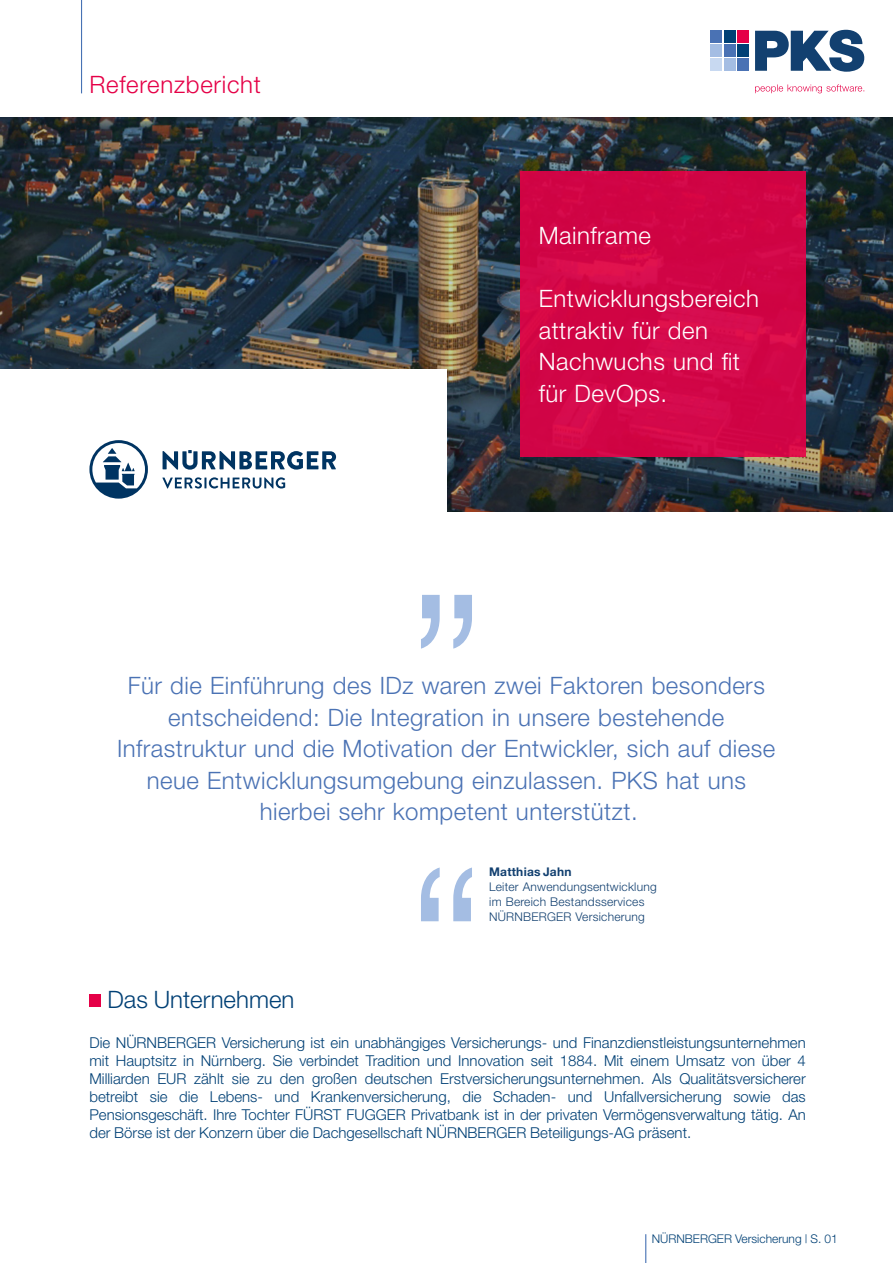
<style>
.page{position:relative;width:893px;height:1263px;background:#fff}
.page>*{position:absolute;margin:0;border:0;box-sizing:border-box;transform-origin:0 0}
.t1{font:300 24px/31.5px "Helvetica Neue";letter-spacing:.02em;color:#4a72b4;text-align:center}
.t2{font:300 24px/31.5px "Helvetica Neue";letter-spacing:.02em;color:#fff}
.t3{font:300 24px "Helvetica Neue";letter-spacing:.03em;color:#e50047}
.t4{font:300 24px "Helvetica Neue";color:#004075}
.t5{font:300 15px/18px "Helvetica Neue";color:#004075;text-align:justify}
.t6{font:300 12px/15px "Helvetica Neue";letter-spacing:.02em;color:#124070}
.t7{font:300 12px "Helvetica Neue";color:#004075}
.t8{font:700 12px "Helvetica Neue";letter-spacing:.02em;color:#124070}
</style>
<div class="page">
<svg style="left:645px;top:1234px;width:1px;height:29px"></svg>
<img style="left:0;top:117px;width:893px;height:394px">
<svg style="left:755px;top:30px;width:109px;height:42px"></svg>
<div style="left:737px;top:58px;width:12px;height:13px;background:#4a72b4"></div>
<div style="left:710px;top:31px;width:12px;height:12px;background:#4a72b4"></div>
<div style="left:723px;top:31px;width:12px;height:12px;background:#004075"></div>
<div style="left:737px;top:45px;width:12px;height:12px;background:#004075"></div>
<div style="left:710px;top:45px;width:12px;height:12px;background:#a4bde3"></div>
<div style="left:723px;top:45px;width:12px;height:12px;background:#4a72b4"></div>
<div style="left:710px;top:58px;width:12px;height:13px;background:#c8d9f1"></div>
<div style="left:723px;top:58px;width:12px;height:13px;background:#a4bde3"></div>
<div style="left:737px;top:31px;width:12px;height:12px;background:#e50047"></div>
<svg style="left:755px;top:84px;width:109px;height:9px"></svg>
<div style="left:0;top:369px;width:446px;height:156px;background:#fff"></div>
<div style="left:520px;top:171px;width:286px;height:286px;background:#d10445"></div>
<svg style="left:421px;top:595px;width:51px;height:54px"></svg>
<div style="left:89px;top:994px;width:12px;height:12px;background:#e50047"></div>
<hr style="left:81px;top:0;width:1px;height:93px;background:#4772b4">
<svg style="left:421px;top:867px;width:51px;height:54px"></svg>
<svg style="left:163px;top:450px;width:173px;height:20px"></svg>
<svg style="left:162px;top:477px;width:123px;height:11px"></svg>
<svg style="left:89px;top:440px;width:59px;height:59px"></svg>
<h1 class="t3" style="left:89px;top:70px;width:173px">Referenzbericht</h1>
<h1 class="t2" style="left:539px;top:219px;width:114px">Mainframe</h1>
<h1 class="t2" style="left:539px;top:282px;width:222px">Entwicklungsbereich attraktiv für den<br>Nachwuchs und fit für DevOps.</h1>
<p class="t1" style="left:117px;top:669px;width:660px">Für die Einführung des IDz waren zwei Faktoren besonders entscheidend: Die Integration in unsere bestehende Infrastruktur und die Motivation der Entwickler, sich auf diese neue Entwicklungsumgebung einzulassen. PKS hat uns hierbei sehr kompetent unterstützt.</p>
<p class="t8" style="left:489px;top:864px;width:84px">Matthias Jahn</p>
<p class="t6" style="left:489px;top:879px;width:169px">Leiter Anwendungsentwicklung im Bereich Bestandsservices<br>NÜRNBERGER Versicherung</p>
<h1 class="t4" style="left:107px;top:985px;width:188px">Das Unternehmen</h1>
<p class="t5" style="left:89px;top:1033px;width:718px">Die NÜRNBERGER Versicherung ist ein unabhängiges Versicherungs- und Finanzdienstleistungsunternehmen mit Hauptsitz in Nürnberg. Sie verbindet Tradition und Innovation seit 1884. Mit einem Umsatz von über 4<br>Milliarden EUR zählt sie zu den großen deutschen Erstversicherungsunternehmen. Als Qualitätsversicherer betreibt sie die Lebens- und Krankenversicherung, die Schaden- und Unfallversicherung sowie das Pensionsgeschäft. Ihre Tochter FÜRST FUGGER Privatbank ist in der privaten Vermögensverwaltung tätig. An der Börse ist der Konzern über die Dachgesellschaft NÜRNBERGER Beteiligungs-AG präsent.</p>
<p class="t7" style="left:652px;top:1231px;width:187px">NÜRNBERGER Versicherung | S. 01</p>
</div>
